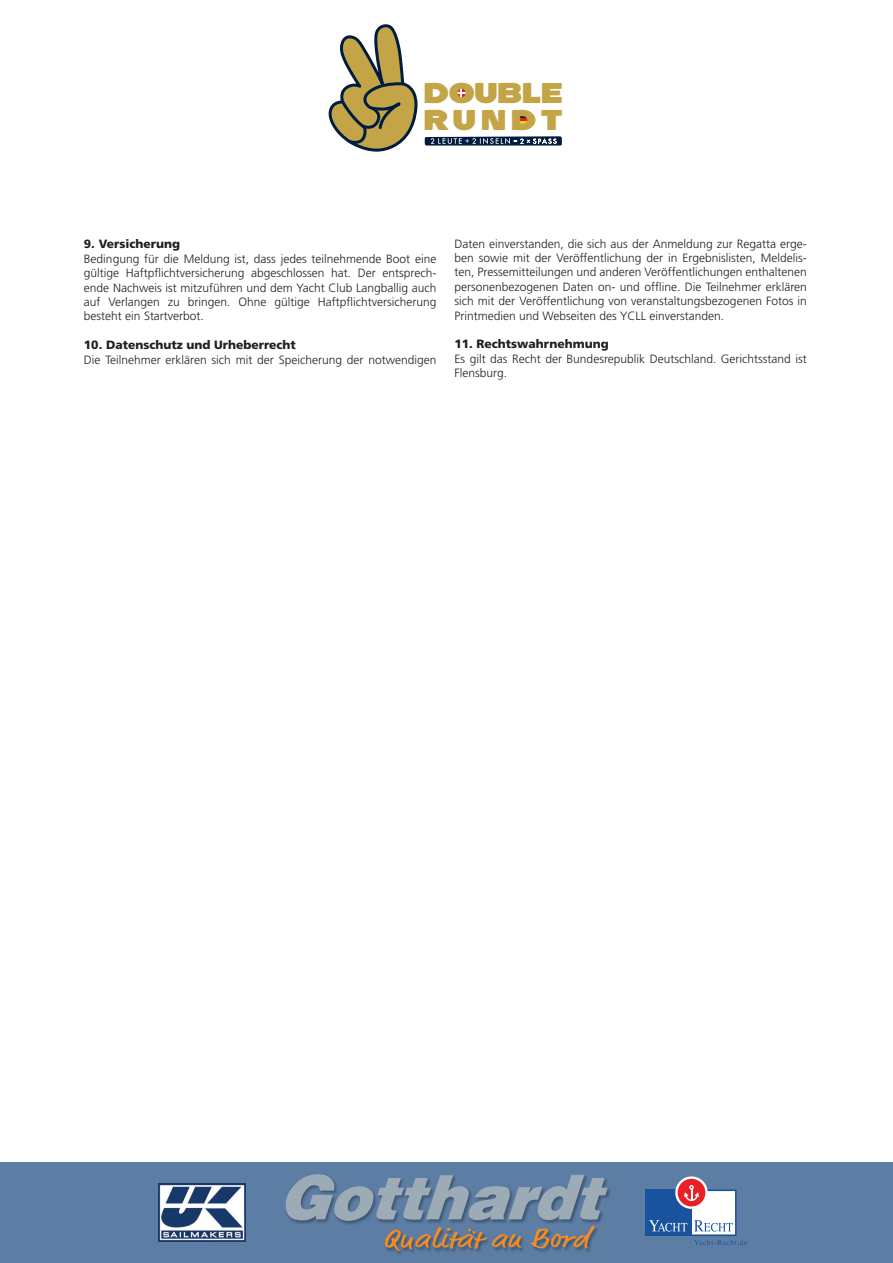
<style>
.page{position:relative;width:893px;height:1263px;background:#fff}
.page>*{position:absolute;margin:0;border:0;box-sizing:border-box;transform-origin:0 0}
.t1{font:29.25px/26.8px "Resot E";letter-spacing:.02em;color:#c3a548}
.t2{font:300 12px/14.4px "Frutiger";color:#231f20;text-align:justify}
.t3{font:900 12px "Frutiger";color:#231f20}
</style>
<div class="page">
<svg style="left:519px;top:115px;width:12px;height:9px"></svg>
<svg style="left:457px;top:88px;width:10px;height:10px"></svg>
<svg style="left:329px;top:24px;width:88px;height:128px"></svg>
<svg style="left:425px;top:136px;width:137px;height:10px"></svg>
<div style="left:0;top:1162px;width:893px;height:101px;background:#5d7ea4"></div>
<div style="left:645px;top:1189px;width:46px;height:47px;background:#1a539d"></div>
<svg style="left:649px;top:1176px;width:98px;height:69px"></svg>
<img style="left:159px;top:1183px;width:87px;height:58px">
<svg style="left:285px;top:1174px;width:323px;height:77px"></svg>
<h1 class="t1" style="left:424px;top:80px;width:140px">DOUBLE<br>RUNDT</h1>
<p class="t3" style="left:84px;top:237px;width:98px">9. Versicherung</p>
<p class="t2" style="left:84px;top:251px;width:354px">Bedingung für die Meldung ist, dass jedes teilnehmende Boot eine gültige Haftpflichtversicherung abgeschlossen hat. Der entsprech&shy;ende Nachweis ist mitzuführen und dem Yacht Club Langballig auch auf Verlangen zu bringen. Ohne gültige Haftpflichtversicherung besteht ein Startverbot.</p>
<p class="t3" style="left:84px;top:338px;width:213px">10. Datenschutz und Urheberrecht</p>
<p class="t2" style="left:84px;top:352px;width:354px">Die Teilnehmer erklären sich mit der Speicherung der notwendigen</p>
<p class="t2" style="left:454px;top:236px;width:354px">Daten einverstanden, die sich aus der Anmeldung zur Regatta erge&shy;ben sowie mit der Veröffentlichung der in Ergebnislisten, Meldelis&shy;ten, Pressemitteilungen und anderen Veröffentlichungen enthaltenen personenbezogenen Daten on- und offline. Die Teilnehmer erklären sich mit der Veröffentlichung von veranstaltungsbezogenen Fotos in Printmedien und Webseiten des YCLL einverstanden.</p>
<p class="t3" style="left:454px;top:337px;width:156px">11. Rechtswahrnehmung</p>
<p class="t2" style="left:454px;top:351px;width:354px">Es gilt das Recht der Bundesrepublik Deutschland. Gerichtsstand ist<br>Flensburg.</p>
</div>
